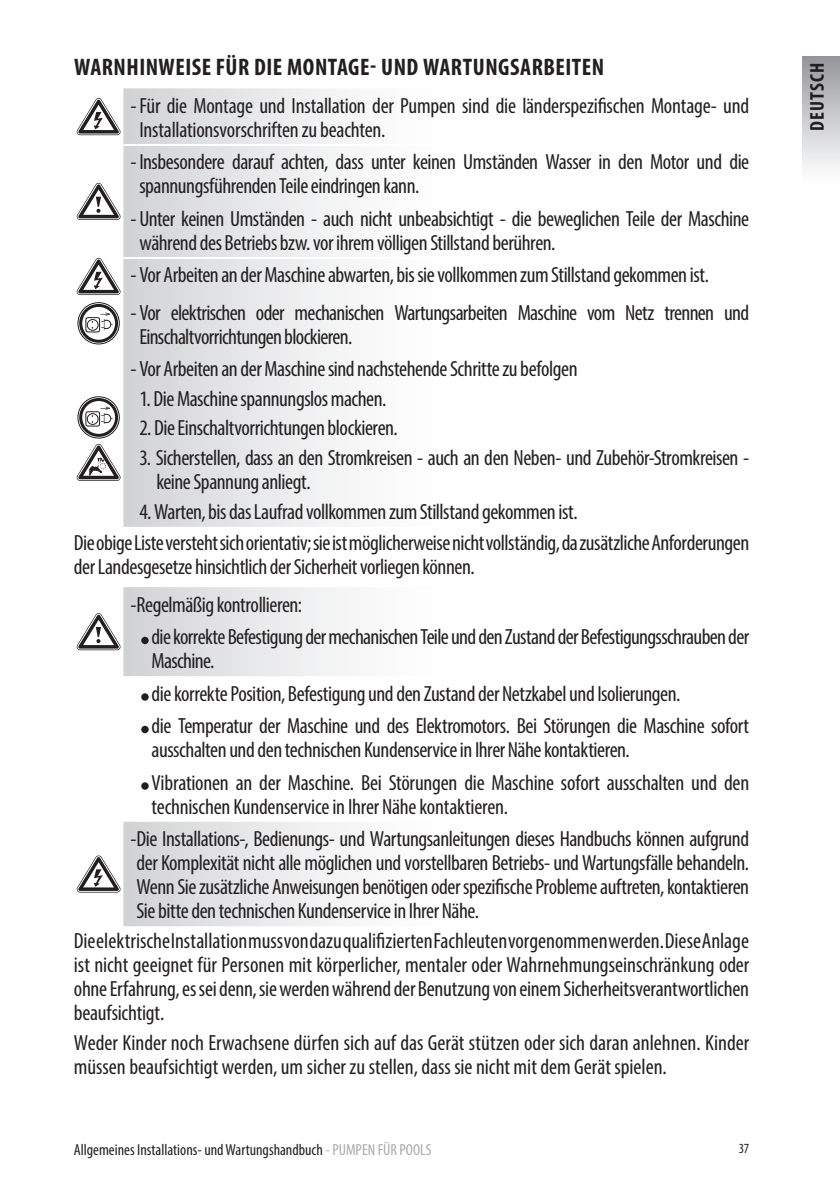
<style>
.page{position:relative;width:840px;height:1191px;background:#fff}
.page>*{position:absolute;margin:0;border:0;box-sizing:border-box;transform-origin:0 0}
.t1{font:700 condensed 24px "Myriad Pro";letter-spacing:.02em;color:#231f20}
.t2{font:condensed 22px/24px "Myriad Pro";letter-spacing:-.02em;color:#231f20}
.t3{font:condensed 22px/24px "Myriad Pro";color:#231f20}
.t4{font:700 condensed 20px "Myriad Pro";letter-spacing:.05em;color:#231f20}
.t5{font:condensed 16px "Myriad Pro";color:#231f20}
.t6{font:condensed 14px "Myriad Pro";color:#231f20}
.s1{color:#a8a9ad}
</style>
<div class="page">
<div style="left:801px;top:57px;width:38px;height:128px;background:linear-gradient(to bottom,#97989d,#fff)"></div>
<svg style="left:123px;top:88px;width:219px;height:439px"></svg>
<hr style="left:136px;top:257px;width:612px;height:2px;background:#fff">
<svg style="left:123px;top:144px;width:13px;height:2px"></svg>
<hr style="left:136px;top:144px;width:612px;height:2px;background:#fff">
<svg style="left:77px;top:98px;width:43px;height:37px"></svg>
<svg style="left:77px;top:183px;width:43px;height:37px"></svg>
<svg style="left:77px;top:257px;width:59px;height:38px"></svg>
<svg style="left:79px;top:304px;width:39px;height:39px"></svg>
<div style="left:82px;top:307px;width:33px;height:33px;background:#fff;border-radius:50%"></div>
<div style="left:78px;top:302px;width:41px;height:42px;border:1px solid #231f20;border-radius:50%"></div>
<svg style="left:85px;top:312px;width:28px;height:21px"></svg>
<svg style="left:79px;top:398px;width:39px;height:39px"></svg>
<div style="left:82px;top:401px;width:33px;height:33px;background:#fff;border-radius:50%"></div>
<div style="left:78px;top:396px;width:41px;height:42px;border:1px solid #231f20;border-radius:50%"></div>
<svg style="left:85px;top:406px;width:28px;height:21px"></svg>
<svg style="left:77px;top:444px;width:43px;height:37px"></svg>
<svg style="left:123px;top:587px;width:219px;height:339px"></svg>
<svg style="left:77px;top:613px;width:43px;height:37px"></svg>
<div style="left:141px;top:637px;width:8px;height:7px;background:#231f20;border-radius:50%"></div>
<div style="left:141px;top:693px;width:8px;height:7px;background:#231f20;border-radius:50%"></div>
<div style="left:141px;top:726px;width:8px;height:7px;background:#231f20;border-radius:50%"></div>
<div style="left:141px;top:782px;width:8px;height:7px;background:#231f20;border-radius:50%"></div>
<svg style="left:77px;top:855px;width:43px;height:37px"></svg>
<p class="t1" style="left:74px;top:52px;width:531px">WARNHINWEISE FÜR DIE MONTAGE- UND WARTUNGSARBEITEN</p>
<p class="t2" style="left:139px;top:93px;width:611px;text-indent:-9px">-Für die Montage und Installation der Pumpen sind die länderspezifischen Montage- und<br>Installationsvorschriften zu beachten.</p>
<p class="t2" style="left:139px;top:150px;width:611px;text-indent:-9px">-Insbesondere darauf achten, dass unter keinen Umständen Wasser in den Motor und die spannungsführenden Teile eindringen kann.</p>
<p class="t2" style="left:139px;top:206px;width:611px;text-indent:-9px">- Unter keinen Umständen - auch nicht unbeabsichtigt - die beweglichen Teile der Maschine während des Betriebs bzw. vor ihrem völligen Stillstand berühren.</p>
<p class="t2" style="left:130px;top:263px;width:579px">- Vor Arbeiten an der Maschine abwarten, bis sie vollkommen zum Stillstand gekommen ist.</p>
<p class="t2" style="left:139px;top:300px;width:611px;text-indent:-9px">- Vor elektrischen oder mechanischen Wartungsarbeiten Maschine vom Netz trennen und<br>Einschaltvorrichtungen blockieren.</p>
<p class="t2" style="left:130px;top:356px;width:448px">- Vor Arbeiten an der Maschine sind nachstehende Schritte zu befolgen</p>
<p class="t2" style="left:139px;top:386px;width:248px">1. Die Maschine spannungslos machen.</p>
<p class="t2" style="left:139px;top:416px;width:260px">2. Die Einschaltvorrichtungen blockieren.</p>
<p class="t2" style="left:156px;top:445px;width:594px;text-indent:-17px">3. Sicherstellen, dass an den Stromkreisen - auch an den Neben- und Zubehör-Stromkreisen - keine Spannung anliegt.</p>
<p class="t2" style="left:74px;top:496px;width:676px;line-height:30.6px;text-indent:65px">4. Warten, bis das Laufrad vollkommen zum Stillstand gekommen ist.<br>Die obige Liste versteht sich orientativ; sie ist möglicherweise nicht vollständig, da zusätzliche Anforderungen</p>
<p class="t2" style="left:130px;top:547px;width:345px;line-height:38.2px;text-indent:-56px">der Landesgesetze hinsichtlich der Sicherheit vorliegen können. -Regelmäßig kontrollieren:</p>
<p class="t2" style="left:151px;top:624px;width:599px">die korrekte Befestigung der mechanischen Teile und den Zustand der Befestigungsschrauben der<br>Maschine.</p>
<p class="t2" style="left:151px;top:677px;width:598px;line-height:32.4px">die korrekte Position, Befestigung und den Zustand der Netzkabel und Isolierungen.<br>die Temperatur der Maschine und des Elektromotors. Bei Störungen die Maschine sofort</p>
<p class="t2" style="left:151px;top:733px;width:599px;line-height:32.4px">ausschalten und den technischen Kundenservice in Ihrer Nähe kontaktieren.<br>Vibrationen an der Maschine. Bei Störungen die Maschine sofort ausschalten und den</p>
<p class="t2" style="left:130px;top:790px;width:620px;line-height:32.4px;text-indent:21px">technischen Kundenservice in Ihrer Nähe kontaktieren.<br>-Die Installations-, Bedienungs- und Wartungsanleitungen dieses Handbuchs können aufgrund</p>
<p class="t2" style="left:136px;top:850px;width:613px;text-align:justify">der Komplexität nicht alle möglichen und vorstellbaren Betriebs- und Wartungsfälle behandeln.<br>Wenn Sie zusätzliche Anweisungen benötigen oder spezifische Probleme auftreten, kontaktieren Sie bitte den technischen Kundenservice in Ihrer Nähe.</p>
<p class="t2" style="left:74px;top:928px;width:676px;text-align:justify">Die elektrische Installation muss von dazu qualifizierten Fachleuten vorgenommen werden. Diese Anlage ist nicht geeignet für Personen mit körperlicher, mentaler oder Wahrnehmungseinschränkung oder ohne Erfahrung, es sei denn, sie werden während der Benutzung von einem Sicherheitsverantwortlichen beaufsichtigt.</p>
<p class="t3" style="left:74px;top:1030px;width:676px">Weder Kinder noch Erwachsene dürfen sich auf das Gerät stützen oder sich daran anlehnen. Kinder müssen beaufsichtigt werden, um sicher zu stellen, dass sie nicht mit dem Gerät spielen.</p>
<p class="t5" style="left:74px;top:1139px;width:359px">Allgemeines Installations- und Wartungshandbuch <span class="s1">- PUMPEN FÜR POOLS</span></p>
<p class="t6" style="left:738px;top:1140px;width:12px">37</p>
<p class="t4" style="left:804px;top:131px;width:69px;rotate:-90deg">DEUTSCH</p>
</div>
